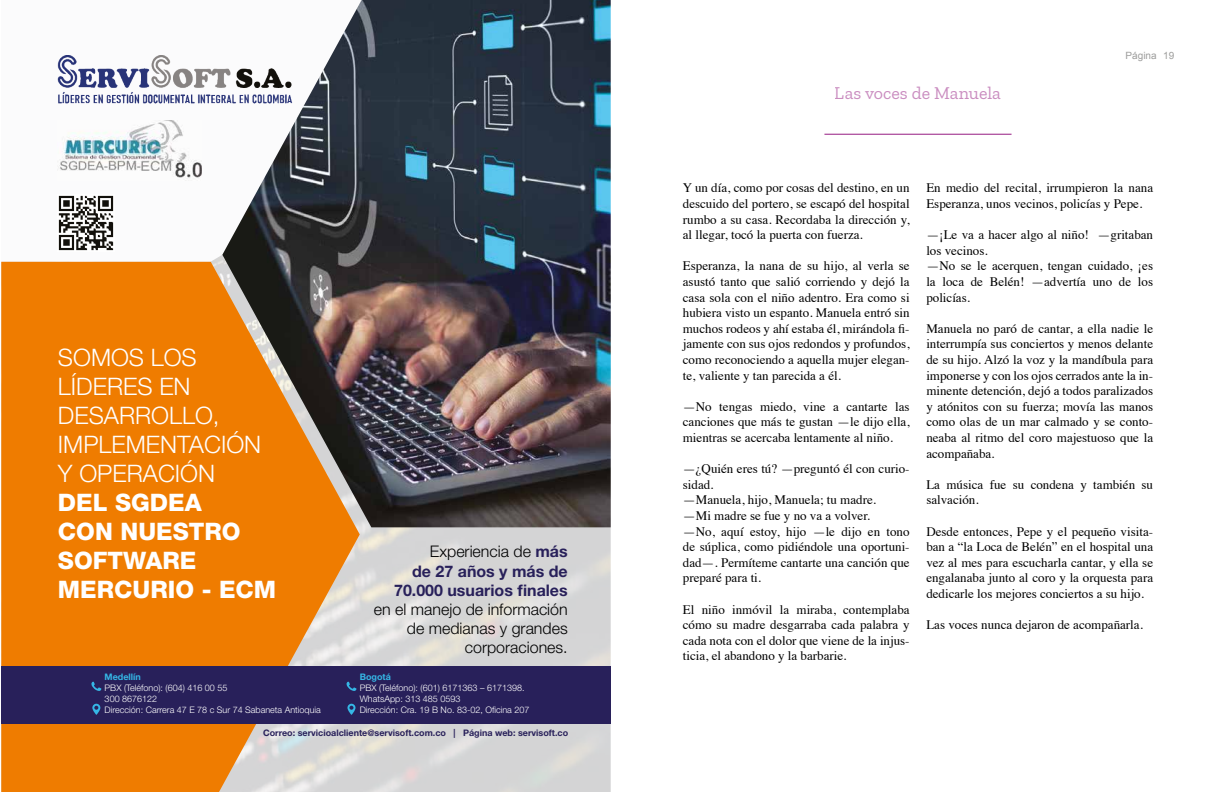
<style>
.page{position:relative;width:1224px;height:792px;background:#fff}
.page>*{position:absolute;margin:0;border:0;box-sizing:border-box;transform-origin:0 0}
.t1{font:300 24.1px/28.9px "Helvetica Neue LT Std";color:#fff}
.t2{font:800 24.1px/28.9px "Helvetica Neue LT Std";color:#fff}
.t3{font:18px "Zilla Slab";color:#951b81}
.t4{font:300 16px/19.2px "Helvetica Neue LT Std";color:#000;text-align:right}
.t5{font:700 16px/19.2px "Helvetica Neue LT Std";color:#28205a;text-align:right}
.t6{font:13px/15.6px "Times";color:#000;text-align:justify}
.t7{font:10px "Arial";color:#9d9d9c}
.t8{font:300 9px/10.8px "Helvetica Neue LT Std";color:#fff}
.t9{font:700 9px "Helvetica Neue LT Std";color:#28205a}
.t10{font:700 9px "Helvetica Neue LT Std";color:#35b7e6}
.s1{font-weight:300;color:#000}
</style>
<div class="page">
<div style="left:1px;top:0;width:387px;height:262px;background:#fbfbfc"></div>
<img style="left:1px;top:255px;width:610px;height:537px">
<svg style="left:1px;top:262px;width:359px;height:530px;background:#ec8516"></svg>
<img style="left:222px;top:0;width:389px;height:527px">
<img style="left:58px;top:195px;width:56px;height:56px">
<div style="left:1px;top:667px;width:610px;height:57px;background:#28205a"></div>
<svg style="left:92px;top:704px;width:8px;height:11px"></svg>
<svg style="left:91px;top:682px;width:10px;height:9px"></svg>
<svg style="left:347px;top:704px;width:9px;height:11px"></svg>
<svg style="left:347px;top:682px;width:9px;height:9px"></svg>
<img style="left:59px;top:120px;width:142px;height:58px">
<img style="left:58px;top:56px;width:234px;height:51px">
<hr style="left:824px;top:134px;width:188px;height:1px;background:#951b81">
<h1 class="t1" style="left:58px;top:343px;width:205px">SOMOS LOS<br>LÍDERES EN<br>DESARROLLO,<br>IMPLEMENTACIÓN<br>Y OPERACIÓN</h1>
<h1 class="t2" style="left:58px;top:488px;width:220px">DEL SGDEA<br>CON NUESTRO<br>SOFTWARE<br>MERCURIO - ECM</h1>
<p class="t10" style="left:105px;top:672px;width:38px">Medellín</p>
<p class="t8" style="left:105px;top:682px;width:218px">PBX (Teléfono): (604) 416 00 55<br>300 8676122<br>Dirección: Carrera 47 E 78 c Sur 74 Sabaneta Antioquia</p>
<p class="t5" style="left:394px;top:542px;width:175px"><span class="s1">Experiencia de</span> más<br>de 27 años y más de<br>70.000 usuarios finales</p>
<p class="t4" style="left:374px;top:599px;width:195px">en el manejo de información de medianas y grandes corporaciones.</p>
<p class="t10" style="left:360px;top:672px;width:33px">Bogotá</p>
<p class="t8" style="left:360px;top:682px;width:171px">PBX (Teléfono): (601) 6171363 – 6171398.<br>WhatsApp: 313 485 0593<br>Dirección: Cra. 19 B No. 83-02, Oficina 207</p>
<p class="t9" style="left:263px;top:727px;width:307px">Correo: servicioalcliente@servisoft.com.co | Página web: servisoft.co</p>
<h2 class="t3" style="left:835px;top:83px;width:168px">Las voces de Manuela</h2>
<p class="t7" style="left:1126px;top:49px;width:50px">Página 19</p>
<p class="t6" style="left:683px;top:179px;width:228px">Y un día, como por cosas del destino, en un descuido del portero, se escapó del hospital rumbo a su casa. Recordaba la dirección y, al llegar, tocó la puerta con fuerza.</p>
<p class="t6" style="left:683px;top:257px;width:228px">Esperanza, la nana de su hijo, al verla se asustó tanto que salió corriendo y dejó la casa sola con el niño adentro. Era como si hubiera visto un espanto. Manuela entró sin muchos rodeos y ahí estaba él, mirándola fi&shy;jamente con sus ojos redondos y profundos, como reconociendo a aquella mujer elegan&shy;te, valiente y tan parecida a él.</p>
<p class="t6" style="left:683px;top:397px;width:228px">—No tengas miedo, vine a cantarte las canciones que más te gustan —le dijo ella, mientras se acercaba lentamente al niño.</p>
<p class="t6" style="left:683px;top:460px;width:228px;text-align:left">—¿Quién eres tú? —preguntó él con curio&shy;sidad.<br>—Manuela, hijo, Manuela; tu madre.<br>—Mi madre se fue y no va a volver.<br>—No, aquí estoy, hijo —le dijo en tono de súplica, como pidiéndole una oportuni&shy;dad—. Permíteme cantarte una canción que preparé para ti.</p>
<p class="t6" style="left:683px;top:600px;width:228px">El niño inmóvil la miraba, contemplaba cómo su madre desgarraba cada palabra y cada nota con el dolor que viene de la injus&shy;ticia, el abandono y la barbarie.</p>
<p class="t6" style="left:926px;top:179px;width:228px">En medio del recital, irrumpieron la nana<br>Esperanza, unos vecinos, policías y Pepe.</p>
<p class="t6" style="left:926px;top:226px;width:228px;text-align:left">—¡Le va a hacer algo al niño! —gritaban los vecinos.<br>—No se le acerquen, tengan cuidado, ¡es la loca de Belén! —advertía uno de los policías.</p>
<p class="t6" style="left:926px;top:319px;width:228px">Manuela no paró de cantar, a ella nadie le interrumpía sus conciertos y menos delante de su hijo. Alzó la voz y la mandíbula para imponerse y con los ojos cerrados ante la in&shy;minente detención, dejó a todos paralizados y atónitos con su fuerza; movía las manos como olas de un mar calmado y se conto&shy;neaba al ritmo del coro majestuoso que la acompañaba.</p>
<p class="t6" style="left:926px;top:475px;width:228px">La música fue su condena y también su salvación.</p>
<p class="t6" style="left:926px;top:522px;width:228px">Desde entonces, Pepe y el pequeño visita&shy;ban a “la Loca de Belén” en el hospital una vez al mes para escucharla cantar, y ella se engalanaba junto al coro y la orquesta para dedicarle los mejores conciertos a su hijo.</p>
<p class="t6" style="left:926px;top:616px;width:218px">Las voces nunca dejaron de acompañarla.</p>
</div>
